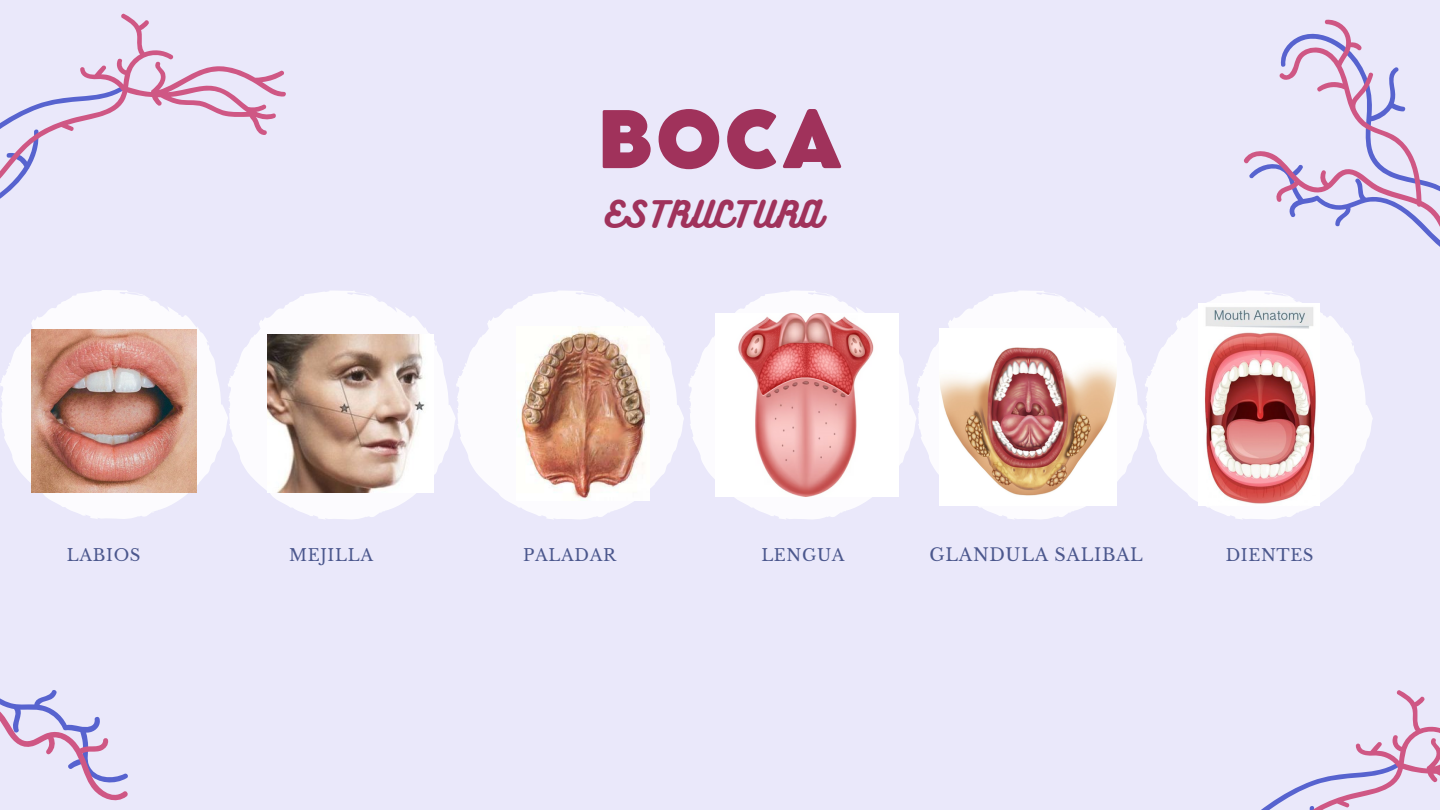
<style>
.page{position:relative;width:1440px;height:810px;background:#eae8fa}
.page>*{position:absolute;margin:0;border:0;box-sizing:border-box;transform-origin:0 0}
.t1{font:800 78.2px "Cocomat Pro";color:#a0325b}
.t2{font:32.8px "Bukhari Script";letter-spacing:.04em;color:#a0325b}
.t3{font:17.5px "Libre Baskerville";letter-spacing:.04em;color:#4b578d}
.t4{font:16.5px "Libre Baskerville";letter-spacing:.04em;color:#4b578d}
</style>
<div class="page">
<svg style="left:0;top:307px;width:228px;height:212px;fill:#fcfbfe"></svg>
<svg style="left:456px;top:291px;width:228px;height:228px;fill:#fcfbfe"></svg>
<svg style="left:689px;top:291px;width:227px;height:228px"></svg>
<svg style="left:1145px;top:317px;width:228px;height:202px;fill:#fcfbfe"></svg>
<svg style="left:1187px;top:19px;width:253px;height:310px"></svg>
<svg style="left:0;top:690px;width:128px;height:111px"></svg>
<svg style="left:0;top:13px;width:286px;height:294px"></svg>
<svg style="left:1261px;top:690px;width:179px;height:120px"></svg>
<svg style="left:228px;top:290px;width:228px;height:229px;fill:#fcfbfe"></svg>
<svg style="left:917px;top:291px;width:228px;height:228px"></svg>
<img style="left:1199px;top:304px;width:120px;height:201px">
<img style="left:31px;top:329px;width:166px;height:164px">
<img style="left:267px;top:335px;width:167px;height:157px">
<img style="left:516px;top:326px;width:134px;height:175px">
<img style="left:715px;top:313px;width:184px;height:183px">
<img style="left:939px;top:328px;width:178px;height:178px">
<p class="t4" style="left:67px;top:545px;width:75px">LABIOS</p>
<h1 class="t1" style="left:598px;top:110px;width:246px">BOCA</h1>
<h2 class="t2" style="left:605px;top:193px;width:218px">ESTRUCTURA</h2>
<p class="t4" style="left:289px;top:545px;width:85px">MEJILLA</p>
<p class="t4" style="left:523px;top:545px;width:94px">PALADAR</p>
<p class="t4" style="left:761px;top:545px;width:85px">LENGUA</p>
<p class="t3" style="left:930px;top:544px;width:215px">GLANDULA SALIBAL</p>
<p class="t4" style="left:1226px;top:545px;width:89px">DIENTES</p>
</div>
